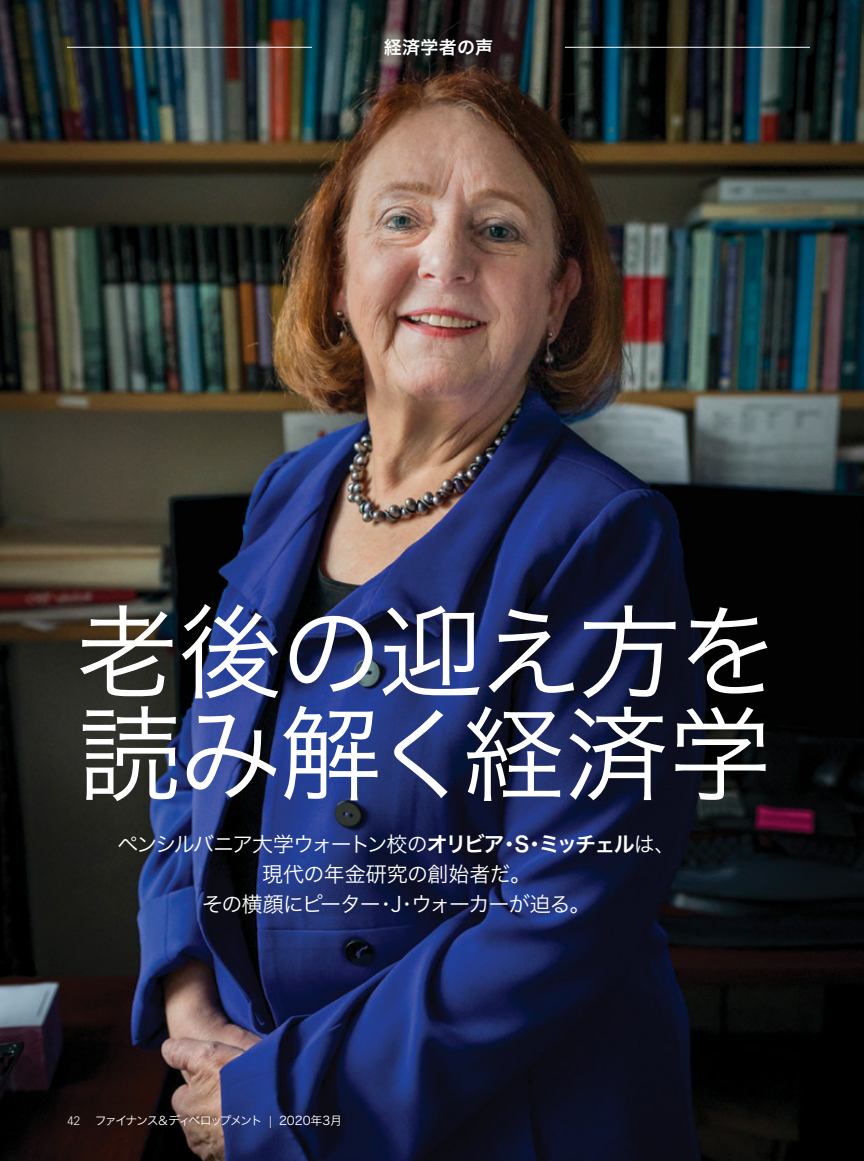
<style>
.page{position:relative;width:864px;height:1161px;background:#fff}
.page>*{position:absolute;margin:0;border:0;box-sizing:border-box;transform-origin:0 0}
.t1{font:103.5px/102px "Hira Kaku Pro N W3";letter-spacing:-.035em;color:#fff}
.t2{font:21px/30px "Hira Kaku Pro N W3";letter-spacing:-.05em;color:#fff;text-align:center}
.t3{font:18px "Hira Kaku Pro N W6";letter-spacing:.02em;color:#fff}
.t4{font:12px "Hira Kaku Pro W3";letter-spacing:-.13em;color:#fff}
.s1{font-family:"Hira Kaku Pro N W6"}
.s2{font-family:"Vectora LT Std";font-weight:300}
</style>
<div class="page">
<img style="left:0;top:0;width:864px;height:1161px">
<hr style="left:67px;top:47px;width:245px;height:1px;background:#fff">
<hr style="left:565px;top:47px;width:245px;height:1px;background:#fff">
<p class="t3" style="left:384px;top:30px;width:111px">経済学者の声</p>
<h1 class="t1" style="left:76px;top:594px;width:707px">老後の迎え方を読み解く経済学</h1>
<p class="t2" style="left:117px;top:828px;width:559px">ペンシルバニア大学ウォートン校の<span class="s1">オリビア・S・ミッチェル</span>は、現代の年金研究の創始者だ。<br>その横顔にピーター・J・ウォーカーが迫る。</p>
<p class="t4" style="left:68px;top:1110px;width:276px"><span class="s2">42</span> ファイナンス＆ディベロップメント <span class="s2">|</span> 2020年3月</p>
</div>
